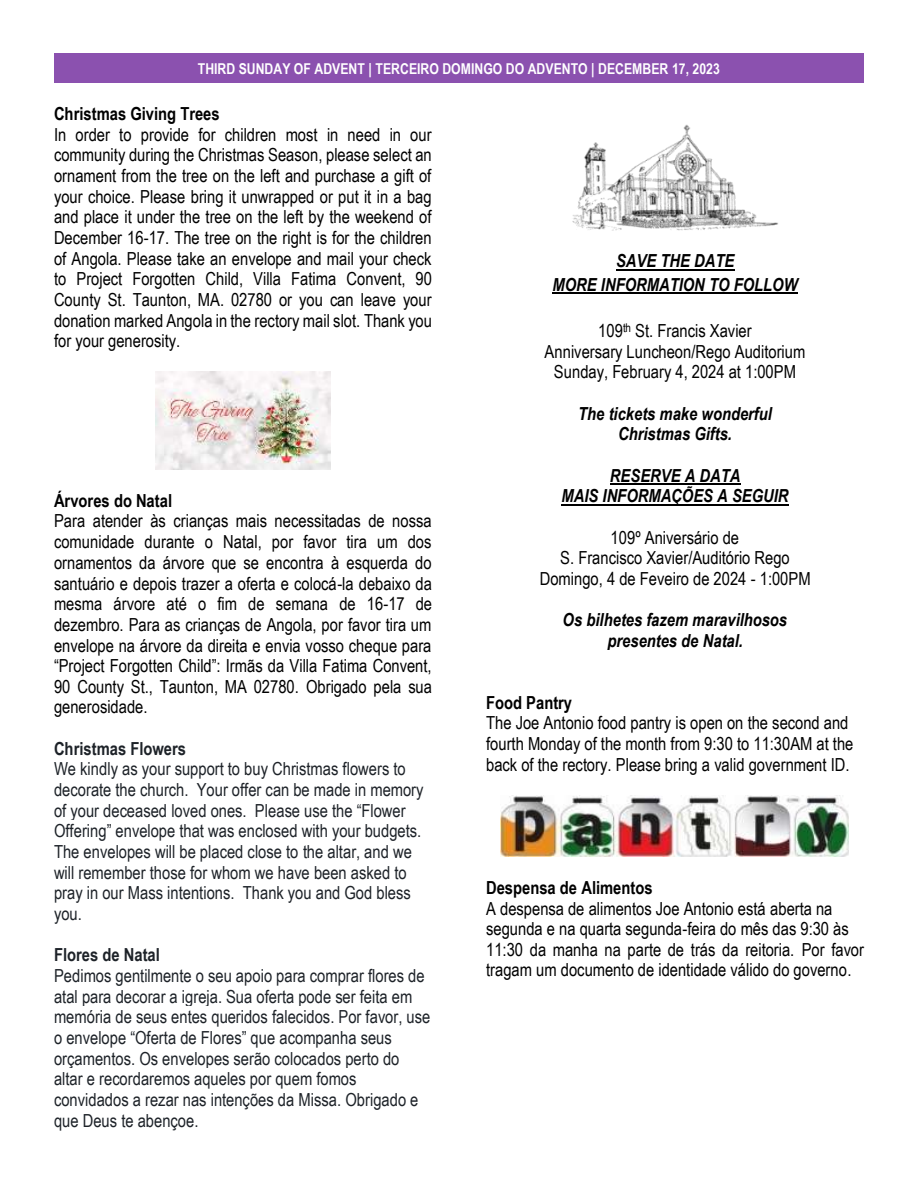
<style>
.page{position:relative;width:918px;height:1188px;background:#fff}
.page>*{position:absolute;margin:0;border:0;box-sizing:border-box;transform-origin:0 0}
.t1{font:18px/20.7px "Arial Narrow";color:#000;text-align:justify}
.t2{font:18px/20.7px "Arial Narrow";color:#1d2228}
.t3{font:italic 700 18px/20.7px "Arial Narrow";color:#000;text-align:center}
.t4{font:700 18px "Arial Narrow";color:#000}
.t5{font:700 18px "Arial Narrow";color:#1d2228}
.t6{font:700 15px "Arial Narrow";color:#fff}
</style>
<div class="page">
<div style="left:54px;top:53px;width:810px;height:30px;background:#8b51af"></div>
<hr style="left:616px;top:269px;width:118px;height:2px;background:#000">
<hr style="left:553px;top:293px;width:245px;height:1px;background:#000">
<hr style="left:610px;top:484px;width:130px;height:1px;background:#000">
<hr style="left:562px;top:504px;width:227px;height:2px;background:#000">
<img style="left:155px;top:372px;width:175px;height:97px">
<img style="left:501px;top:795px;width:348px;height:61px">
<img style="left:572px;top:124px;width:206px;height:107px">
<p class="t6" style="left:198px;top:60px;width:524px">THIRD SUNDAY OF ADVENT | TERCEIRO DOMINGO DO ADVENTO | DECEMBER 17, 2023</p>
<p class="t4" style="left:54px;top:103px;width:167px">Christmas Giving Trees</p>
<p class="t1" style="left:54px;top:124px;width:380px">In order to provide for children most in need in our community during the Christmas Season, please select an ornament from the tree on the left and purchase a gift of your choice. Please bring it unwrapped or put it in a bag and place it under the tree on the left by the weekend of December 16-17. The tree on the right is for the children of Angola. Please take an envelope and mail your check to Project Forgotten Child, Villa Fatima Convent, 90<br>County St. Taunton, MA. 02780 or you can leave your donation marked Angola in the rectory mail slot. Thank you for your generosity.</p>
<p class="t3" style="left:553px;top:249px;width:247px;line-height:23.4px">SAVE THE DATE<br>MORE INFORMATION TO FOLLOW</p>
<p class="t1" style="left:545px;top:320px;width:262px;text-align:center">109<sup>th</sup> St. Francis Xavier<br>Anniversary Luncheon/Rego Auditorium<br>Sunday, February 4, 2024 at 1:00PM</p>
<p class="t3" style="left:578px;top:403px;width:195px">The tickets make wonderful<br>Christmas Gifts.</p>
<p class="t3" style="left:562px;top:465px;width:229px">RESERVE A DATA<br>MAIS INFORMAÇÕES A SEGUIR</p>
<p class="t1" style="left:540px;top:527px;width:272px;text-align:center">109º Aniversário de<br>S. Francisco Xavier/Auditório Rego<br>Domingo, 4 de Feveiro de 2024 - 1:00PM</p>
<p class="t3" style="left:563px;top:609px;width:226px">Os bilhetes fazem maravilhosos presentes de Natal.</p>
<p class="t4" style="left:54px;top:490px;width:120px">Árvores do Natal</p>
<p class="t1" style="left:54px;top:511px;width:380px">Para atender às crianças mais necessitadas de nossa comunidade durante o Natal, por favor tira um dos ornamentos da árvore que se encontra à esquerda do santuário e depois trazer a oferta e colocá-la debaixo da mesma árvore até o fim de semana de 16-17 de dezembro. Para as crianças de Angola, por favor tira um envelope na árvore da direita e envia vosso cheque para “Project Forgotten Child”: Irmãs da Villa Fatima Convent, 90 County St., Taunton, MA 02780. Obrigado pela sua generosidade.</p>
<p class="t5" style="left:54px;top:738px;width:134px">Christmas Flowers</p>
<p class="t2" style="left:54px;top:758px;width:371px">We kindly as your support to buy Christmas flowers to decorate the church. Your offer can be made in memory of your deceased loved ones. Please use the “Flower Offering” envelope that was enclosed with your budgets.<br>The envelopes will be placed close to the altar, and we will remember those for whom we have been asked to pray in our Mass intentions. Thank you and God bless you.</p>
<p class="t5" style="left:54px;top:945px;width:107px">Flores de Natal</p>
<p class="t2" style="left:54px;top:965px;width:378px">Pedimos gentilmente o seu apoio para comprar flores de atal para decorar a igreja. Sua oferta pode ser feita em memória de seus entes queridos falecidos. Por favor, use o envelope “Oferta de Flores” que acompanha seus orçamentos. Os envelopes serão colocados perto do altar e recordaremos aqueles por quem fomos convidados a rezar nas intenções da Missa. Obrigado e que Deus te abençoe.</p>
<p class="t4" style="left:486px;top:692px;width:88px">Food Pantry</p>
<p class="t1" style="left:486px;top:713px;width:369px;text-align:left">The Joe Antonio food pantry is open on the second and fourth Monday of the month from 9:30 to 11:30AM at the back of the rectory. Please bring a valid government ID.</p>
<p class="t4" style="left:486px;top:877px;width:168px">Despensa de Alimentos</p>
<p class="t1" style="left:486px;top:898px;width:380px;text-align:left">A despensa de alimentos Joe Antonio está aberta na segunda e na quarta segunda-feira do mês das 9:30 às 11:30 da manha na parte de trás da reitoria. Por favor tragam um documento de identidade válido do governo.</p>
</div>
